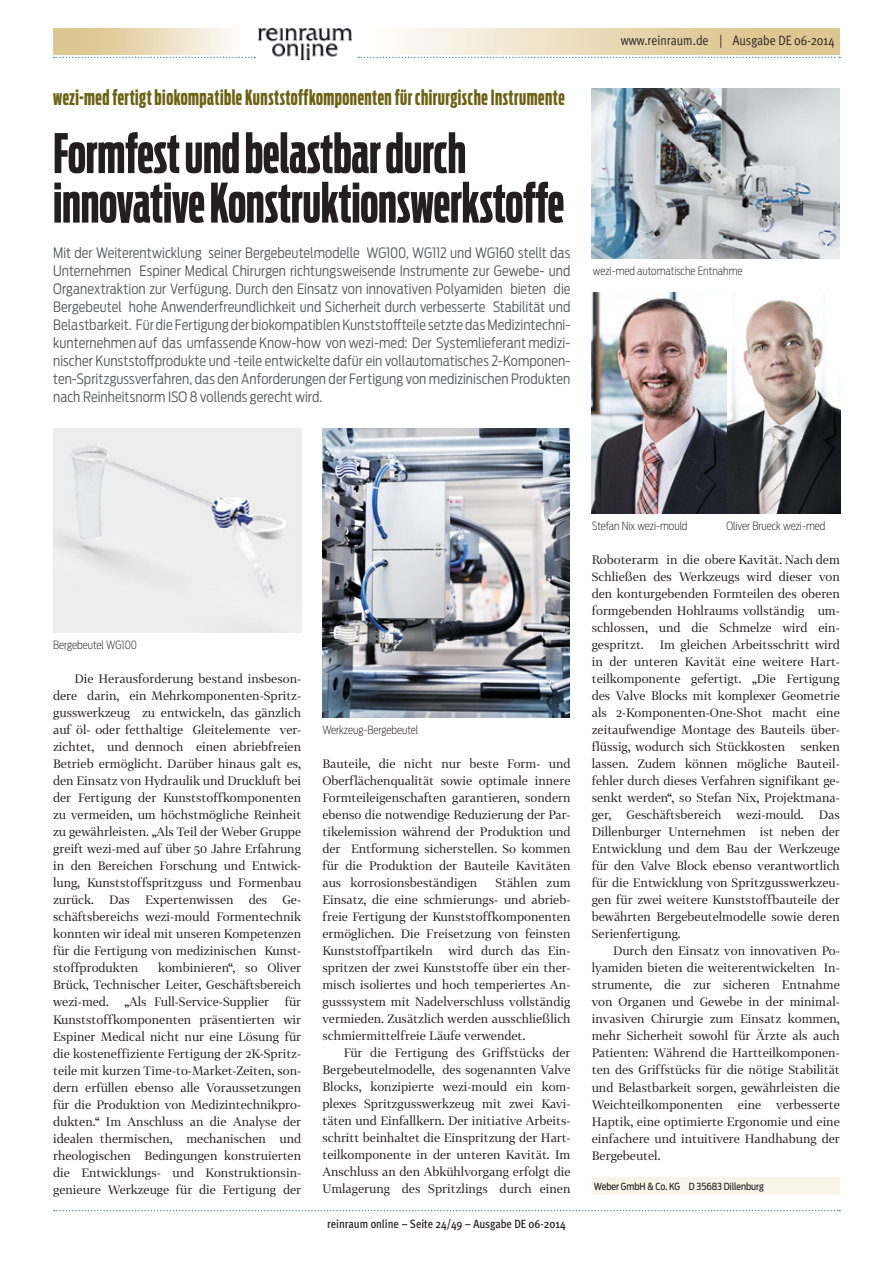
<style>
.page{position:relative;width:893px;height:1263px;background:#fff}
.page>*{position:absolute;margin:0;border:0;box-sizing:border-box;transform-origin:0 0}
.t1{font:700 54px/49.5px "Antenna Comp";color:#231f20}
.t2{font:700 21px "Antenna Comp";letter-spacing:.025em;color:#6c6214}
.t3{font:300 14.25px/18px "Antenna Cond";letter-spacing:.005em;color:#58595b;text-align:justify}
.t4{font:13.5px "Meta OT Cond Norm";color:#231f20}
.t5{font:12px/17px "Tabac G2";color:#231f20;text-align:justify}
.t6{font:500 condensed 12px "Meta OT";color:#231f20}
.t7{font:200 11.25px "Antenna Cond";color:#231f20}
.t8{font:9.75px "Antenna Cond";color:#231f20}
</style>
<div class="page">
<svg style="left:358px;top:57px;width:482px;height:1px"></svg>
<svg style="left:54px;top:57px;width:201px;height:1px"></svg>
<svg style="left:54px;top:1210px;width:786px;height:1px"></svg>
<img style="left:258px;top:29px;width:94px;height:31px">
<div style="left:592px;top:1177px;width:248px;height:18px;background:#f9f4e9"></div>
<img style="left:53px;top:428px;width:248px;height:204px">
<img style="left:592px;top:292px;width:248px;height:221px">
<img style="left:322px;top:428px;width:248px;height:289px">
<img style="left:592px;top:88px;width:248px;height:170px">
<h2 class="t2" style="left:53px;top:86px;width:513px">wezi-med fertigt biokompatible Kunststoffkomponenten für chirurgische Instrumente</h2>
<h1 class="t1" style="left:53px;top:129px;width:512px">Formfest und belastbar durch innovative Konstruktionswerkstoffe</h1>
<p class="t3" style="left:53px;top:244px;width:519px">Mit der Weiterentwicklung seiner Bergebeutelmodelle WG100, WG112 und WG160 stellt das Unternehmen Espiner Medical Chirurgen richtungsweisende Instrumente zur Gewebe- und Organextraktion zur Verfügung. Durch den Einsatz von innovativen Polyamiden bieten die Bergebeutel hohe Anwenderfreundlichkeit und Sicherheit durch verbesserte Stabilität und Belastbarkeit. Für die Fertigung der biokompatiblen Kunststoffteile setzte das Medizintechni&shy;kunternehmen auf das umfassende Know-how von wezi-med: Der Systemlieferant medizi&shy;nischer Kunststoffprodukte und -teile entwickelte dafür ein vollautomatisches 2-Komponen&shy;ten-Spritzgussverfahren, das den Anforderungen der Fertigung von medizinischen Produkten nach Reinheitsnorm ISO 8 vollends gerecht wird.</p>
<p class="t4" style="left:621px;top:32px;width:215px">www.reinraum.de | Ausgabe DE 06-2014</p>
<p class="t7" style="left:593px;top:264px;width:151px">wezi-med automatische Entnahme</p>
<p class="t7" style="left:53px;top:638px;width:85px">Bergebeutel WG100</p>
<p class="t5" style="left:53px;top:670px;width:250px;text-indent:21px">Die Herausforderung bestand insbeson&shy;dere darin, ein Mehrkomponenten-Spritz&shy;gusswerkzeug zu entwickeln, das gänzlich auf öl- oder fetthaltige Gleitelemente ver&shy;zichtet, und dennoch einen abriebfreien Betrieb ermöglicht. Darüber hinaus galt es, den Einsatz von Hydraulik und Druckluft bei der Fertigung der Kunststoffkomponenten zu vermeiden, um höchstmögliche Reinheit zu gewährleisten. „Als Teil der Weber Gruppe greift wezi-med auf über 50 Jahre Erfahrung in den Bereichen Forschung und Entwick&shy;lung, Kunststoffspritzguss und Formenbau zurück.</p>
<p class="t5" style="left:109px;top:891px;width:22px">Das</p>
<p class="t5" style="left:145px;top:891px;width:90px">Expertenwissen</p>
<p class="t5" style="left:249px;top:891px;width:20px">des</p>
<p class="t5" style="left:53px;top:891px;width:250px;text-indent:229px">Ge&shy;schäftsbereichs wezi-mould Formentechnik konnten wir ideal mit unseren Kompetenzen für die Fertigung von medizinischen Kunst&shy;stoffprodukten</p>
<p class="t5" style="left:53px;top:959px;width:250px;text-indent:105px">kombinieren“, so Oliver Brück, Technischer Leiter, Geschäftsbereich wezi-med.</p>
<p class="t5" style="left:124px;top:993px;width:146px">„Als Full-Service-Supplier</p>
<p class="t5" style="left:53px;top:993px;width:250px;text-indent:232px">für Kunststoffkomponenten präsentierten wir Espiner Medical nicht nur eine Lösung für die kosteneffiziente Fertigung der 2K-Spritz&shy;teile mit kurzen Time-to-Market-Zeiten, son&shy;dern erfüllen ebenso alle Voraussetzungen für die Produktion von Medizintechnikpro&shy;dukten.“ Im Anschluss an die Analyse der idealen thermischen, mechanischen und rheologischen Bedingungen konstruierten die Entwicklungs- und Konstruktionsin&shy;genieure Werkzeuge für die Fertigung der</p>
<p class="t7" style="left:322px;top:724px;width:98px">Werkzeug-Bergebeutel</p>
<p class="t5" style="left:322px;top:755px;width:250px">Bauteile, die nicht nur beste Form- und Oberflächenqualität sowie optimale innere Formteileigenschaften garantieren, sondern ebenso die notwendige Reduzierung der Par&shy;tikelemission während der Produktion und der Entformung sicherstellen. So kommen für die Produktion der Bauteile Kavitäten aus korrosionsbeständigen</p>
<p class="t5" style="left:322px;top:874px;width:250px;text-indent:173px">Stählen zum Einsatz, die eine schmierungs- und abrieb&shy;freie Fertigung der Kunststoffkomponenten ermöglichen. Die Freisetzung von feinsten Kunststoffpartikeln</p>
<p class="t5" style="left:322px;top:942px;width:250px;text-indent:126px">wird durch das Ein&shy;spritzen der zwei Kunststoffe über ein ther&shy;misch isoliertes und hoch temperiertes An&shy;gusssystem mit Nadelverschluss vollständig vermieden. Zusätzlich werden ausschließlich schmiermittelfreie Läufe verwendet.</p>
<p class="t5" style="left:322px;top:1044px;width:250px;text-indent:21px">Für die Fertigung des Griffstücks der Bergebeutelmodelle, des sogenannten Valve Blocks, konzipierte wezi-mould ein kom&shy;plexes Spritzgusswerkzeug mit zwei Kavi&shy;täten und Einfallkern. Der initiative Arbeits&shy;schritt beinhaltet die Einspritzung der Hart&shy;teilkomponente in der unteren Kavität. Im Anschluss an den Abkühlvorgang erfolgt die Umlagerung des Spritzlings durch einen</p>
<p class="t6" style="left:327px;top:1216px;width:240px">reinraum online – Seite 24/49 – Ausgabe DE 06-2014</p>
<p class="t7" style="left:592px;top:519px;width:97px">Stefan Nix wezi-mould</p>
<p class="t7" style="left:726px;top:519px;width:100px">Oliver Brueck wezi-med</p>
<p class="t5" style="left:592px;top:551px;width:250px">Roboterarm in die obere Kavität. Nach dem Schließen des Werkzeugs wird dieser von den konturgebenden Formteilen des oberen formgebenden Hohlraums vollständig um&shy;schlossen, und die Schmelze wird ein&shy;gespritzt.</p>
<p class="t5" style="left:592px;top:636px;width:250px;text-indent:68px">Im gleichen Arbeitsschritt wird in der unteren Kavität eine weitere Hart&shy;teilkomponente gefertigt. „Die Fertigung des Valve Blocks mit komplexer Geometrie als 2-Komponenten-One-Shot macht eine zeitaufwendige Montage des Bauteils über&shy;flüssig, wodurch sich Stückkosten</p>
<p class="t5" style="left:592px;top:738px;width:250px;text-indent:209px">senken lassen. Zudem können mögliche Bauteil&shy;fehler durch dieses Verfahren signifikant ge&shy;senkt werden“, so Stefan Nix, Projektmana&shy;ger,</p>
<p class="t5" style="left:626px;top:806px;width:96px">Geschäftsbereich</p>
<p class="t5" style="left:737px;top:806px;width:69px">wezi-mould.</p>
<p class="t5" style="left:592px;top:806px;width:250px;text-indent:227px">Das Dillenburger Unternehmen ist neben der Entwicklung und dem Bau der Werkzeuge für den Valve Block ebenso verantwortlich für die Entwicklung von Spritzgusswerkzeu&shy;gen für zwei weitere Kunststoffbauteile der bewährten Bergebeutelmodelle sowie deren Serienfertigung.</p>
<p class="t5" style="left:592px;top:942px;width:250px;text-indent:21px">Durch den Einsatz von innovativen Po&shy;lyamiden bieten die weiterentwickelten In&shy;strumente, die zur sicheren Entnahme von Organen und Gewebe in der minimal&shy;invasiven Chirurgie zum Einsatz kommen, mehr Sicherheit sowohl für Ärzte als auch Patienten: Während die Hartteilkomponen&shy;ten des Griffstücks für die nötige Stabilität und Belastbarkeit sorgen, gewährleisten die Weichteilkomponenten</p>
<p class="t5" style="left:592px;top:1095px;width:250px;text-indent:184px">verbesserte Haptik, eine optimierte Ergonomie und eine einfachere und intuitivere Handhabung der Bergebeutel.</p>
<p class="t8" style="left:594px;top:1180px;width:171px">Weber GmbH &amp; Co. KG D 35683 Dillenburg</p>
<p class="t5" style="left:738px;top:1095px;width:25px">eine</p>
</div>
